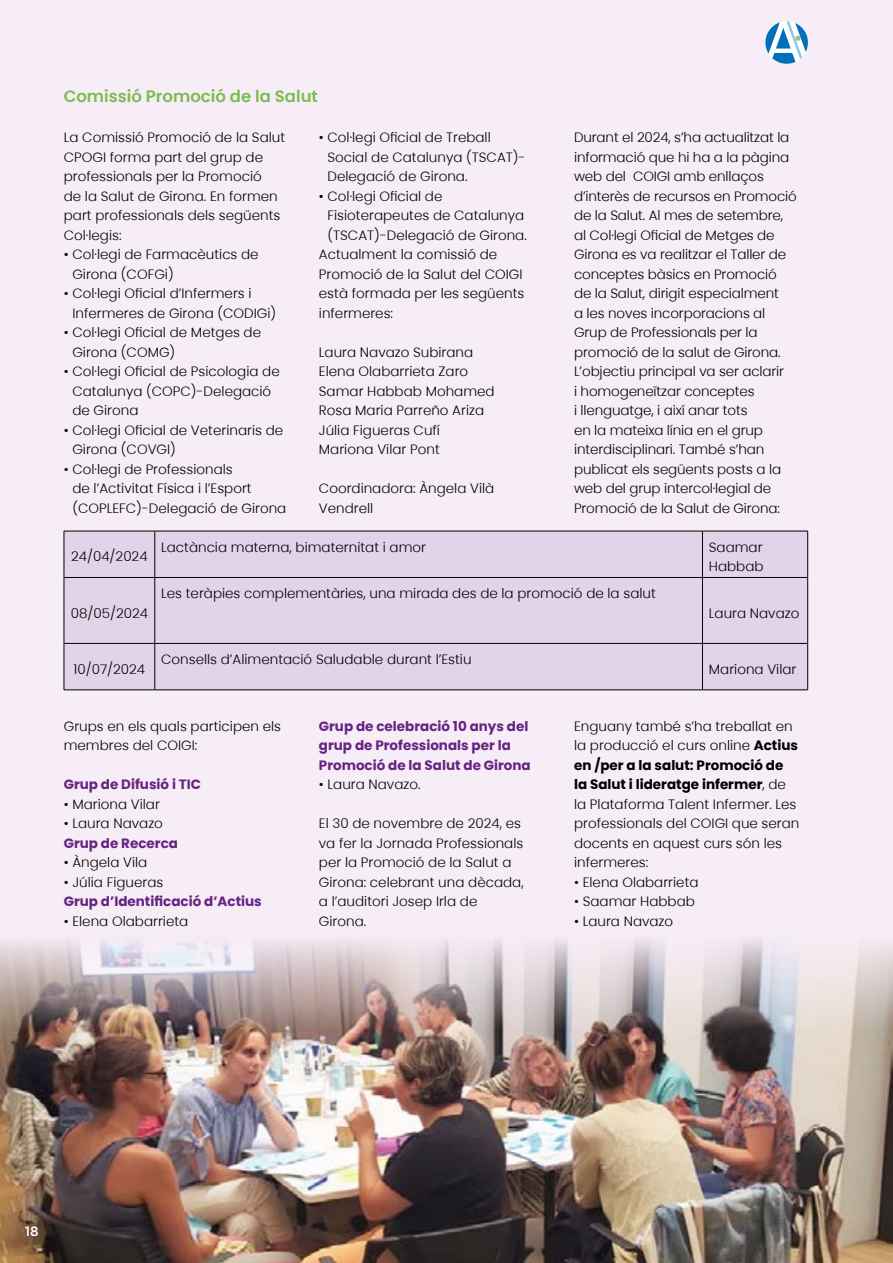
<style>
.page{position:relative;width:893px;height:1263px;background:#f7edf6}
.page>*{position:absolute;margin:0;border:0;box-sizing:border-box;transform-origin:0 0}
.t1{font:600 16.5px "Poppins";color:#7bbb4f}
.t2{font:300 13.5px/19.5px "Poppins";color:#000}
.t3{font:700 13.5px/19.5px "Poppins";color:#662383}
.t4{font:500 13.5px "Gotham";color:#fff}
.s1{font-weight:700}
</style>
<div class="page">
<svg style="left:765px;top:21px;width:43px;height:43px"></svg>
<div style="left:65px;top:532px;width:742px;height:158px;background:#e3d3e8"></div>
<hr style="left:64px;top:531px;width:91px;height:1px;background:#000">
<hr style="left:64px;top:577px;width:91px;height:1px;background:#000">
<hr style="left:64px;top:643px;width:91px;height:1px;background:#000">
<hr style="left:64px;top:690px;width:91px;height:1px;background:#000">
<hr style="left:155px;top:531px;width:1px;height:46px;background:#000">
<hr style="left:155px;top:578px;width:1px;height:65px;background:#000">
<hr style="left:155px;top:644px;width:1px;height:46px;background:#000">
<hr style="left:155px;top:531px;width:547px;height:1px;background:#000">
<hr style="left:155px;top:577px;width:547px;height:1px;background:#000">
<hr style="left:155px;top:643px;width:547px;height:1px;background:#000">
<hr style="left:155px;top:690px;width:547px;height:1px;background:#000">
<hr style="left:702px;top:531px;width:1px;height:46px;background:#000">
<hr style="left:702px;top:578px;width:1px;height:65px;background:#000">
<hr style="left:702px;top:644px;width:1px;height:46px;background:#000">
<hr style="left:702px;top:531px;width:106px;height:1px;background:#000">
<hr style="left:702px;top:577px;width:106px;height:1px;background:#000">
<hr style="left:702px;top:643px;width:106px;height:1px;background:#000">
<hr style="left:702px;top:690px;width:106px;height:1px;background:#000">
<hr style="left:64px;top:531px;width:1px;height:46px;background:#000">
<hr style="left:807px;top:531px;width:1px;height:46px;background:#000">
<hr style="left:64px;top:578px;width:1px;height:65px;background:#000">
<hr style="left:64px;top:644px;width:1px;height:46px;background:#000">
<hr style="left:807px;top:578px;width:1px;height:65px;background:#000">
<hr style="left:807px;top:644px;width:1px;height:46px;background:#000">
<img style="left:0;top:939px;width:893px;height:324px">
<p class="t1" style="left:64px;top:87px;width:256px">Comissió Promoció de la Salut</p>
<p class="t2" style="left:64px;top:128px;width:223px">La Comissió Promoció de la Salut<br>CPOGI forma part del grup de professionals per la Promoció<br>de la Salut de Girona. En formen part professionals dels següents<br>Col·legis:</p>
<p class="t2" style="left:72px;top:245px;width:188px;text-indent:-9px">• Col·legi de Farmacèutics de<br>Girona (COFGi)</p>
<p class="t2" style="left:72px;top:284px;width:205px;text-indent:-9px">• Col·legi Oficial d’Infermers i<br>Infermeres de Girona (CODIGi)</p>
<p class="t2" style="left:72px;top:323px;width:190px;text-indent:-9px">• Col·legi Oficial de Metges de<br>Girona (COMG)</p>
<p class="t2" style="left:72px;top:362px;width:209px;text-indent:-9px">• Col·legi Oficial de Psicologia de<br>Catalunya (COPC)-Delegació de Girona</p>
<p class="t2" style="left:72px;top:420px;width:212px;text-indent:-9px">• Col·legi Oficial de Veterinaris de<br>Girona (COVGI)</p>
<p class="t2" style="left:72px;top:459px;width:215px;text-indent:-9px">• Col·legi de Professionals<br>de l’Activitat Física i l’Esport (COPLEFC)-Delegació de Girona</p>
<p class="t2" style="left:328px;top:128px;width:199px;text-indent:-9px">• Col·legi Oficial de Treball<br>Social de Catalunya (TSCAT)-<br>Delegació de Girona.</p>
<p class="t2" style="left:319px;top:186px;width:125px">• Col·legi Oficial de</p>
<p class="t2" style="left:328px;top:206px;width:198px">Fisioterapeutes de Catalunya</p>
<p class="t2" style="left:328px;top:225px;width:201px">(TSCAT)-Delegació de Girona.</p>
<p class="t2" style="left:319px;top:245px;width:180px">Actualment la comissió de</p>
<p class="t2" style="left:319px;top:264px;width:205px">Promoció de la Salut del COIGI</p>
<p class="t2" style="left:319px;top:284px;width:207px">està formada per les següents</p>
<p class="t2" style="left:319px;top:303px;width:76px">infermeres:</p>
<p class="t2" style="left:319px;top:342px;width:177px">Laura Navazo Subirana<br>Elena Olabarrieta Zaro<br>Samar Habbab Mohamed<br>Rosa Maria Parreño Ariza<br>Júlia Figueras Cufí<br>Mariona Vilar Pont</p>
<p class="t2" style="left:319px;top:479px;width:177px">Coordinadora: Àngela Vilà<br>Vendrell</p>
<p class="t2" style="left:574px;top:128px;width:224px">Durant el 2024, s’ha actualitzat la informació que hi ha a la pàgina web del COIGI amb enllaços d’interès de recursos en Promoció de la Salut. Al mes de setembre, al Col·legi Oficial de Metges de<br>Girona es va realitzar el Taller de conceptes bàsics en Promoció de la Salut, dirigit especialment<br>a les noves incorporacions al<br>Grup de Professionals per la promoció de la salut de Girona.<br>L’objectiu principal va ser aclarir<br>i homogeneïtzar conceptes<br>i llenguatge, i així anar tots<br>en la mateixa línia en el grup interdisciplinari. També s’han publicat els següents posts a la web del grup intercol·legial de<br>Promoció de la Salut de Girona:</p>
<p class="t2" style="left:71px;top:547px;width:78px">24/04/2024</p>
<p class="t2" style="left:71px;top:603px;width:79px">08/05/2024</p>
<p class="t2" style="left:74px;top:659px;width:73px">10/07/2024</p>
<p class="t2" style="left:161px;top:537px;width:266px">Lactància materna, bimaternitat i amor</p>
<p class="t2" style="left:709px;top:537px;width:56px">Saamar<br>Habbab</p>
<p class="t2" style="left:161px;top:584px;width:496px">Les teràpies complementàries, una mirada des de la promoció de la salut</p>
<p class="t2" style="left:161px;top:649px;width:312px">Consells d’Alimentació Saludable durant l’Estiu</p>
<p class="t2" style="left:709px;top:603px;width:92px">Laura Navazo</p>
<p class="t2" style="left:709px;top:659px;width:89px">Mariona Vilar</p>
<p class="t2" style="left:64px;top:716px;width:219px">Grups en els quals participen els membres del COIGI:</p>
<p class="t3" style="left:64px;top:775px;width:139px">Grup de Difusió i TIC</p>
<p class="t2" style="left:64px;top:794px;width:98px">• Mariona Vilar</p>
<p class="t2" style="left:64px;top:814px;width:101px">• Laura Navazo</p>
<p class="t3" style="left:64px;top:833px;width:116px">Grup de Recerca</p>
<p class="t2" style="left:64px;top:853px;width:85px">• Àngela Vila</p>
<p class="t2" style="left:64px;top:872px;width:101px">• Júlia Figueras</p>
<p class="t3" style="left:64px;top:892px;width:200px">Grup d’Identificació d’Actius</p>
<p class="t2" style="left:64px;top:911px;width:126px">• Elena Olabarrieta</p>
<p class="t3" style="left:319px;top:716px;width:213px">Grup de celebració 10 anys del grup de Professionals per la<br>Promoció de la Salut de Girona</p>
<p class="t2" style="left:319px;top:775px;width:103px">• Laura Navazo.</p>
<p class="t2" style="left:319px;top:814px;width:206px">El 30 de novembre de 2024, es va fer la Jornada Professionals per la Promoció de la Salut a<br>Girona: celebrant una dècada, a l’auditori Josep Irla de<br>Girona.</p>
<p class="t2" style="left:574px;top:716px;width:227px">Enguany també s’ha treballat en la producció el curs online <span class="s1">Actius en /per a la salut: Promoció de la Salut i lideratge infermer</span>, de la Plataforma Talent Infermer. Les professionals del COIGI que seran docents en aquest curs són les infermeres:</p>
<p class="t2" style="left:574px;top:872px;width:126px">• Elena Olabarrieta</p>
<p class="t2" style="left:574px;top:892px;width:122px">• Saamar Habbab</p>
<p class="t2" style="left:574px;top:911px;width:101px">• Laura Navazo</p>
<p class="t4" style="left:25px;top:1223px;width:15px">18</p>
</div>
